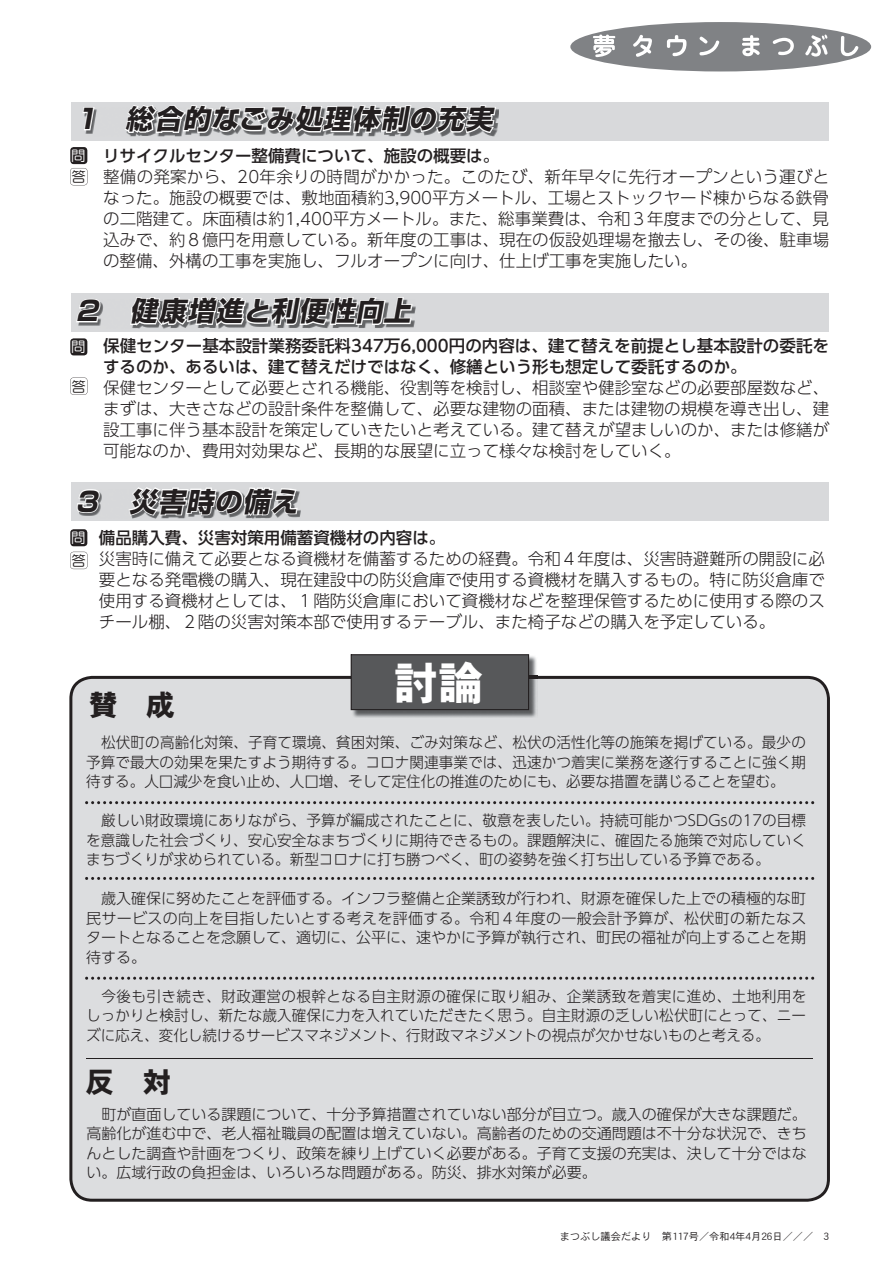
<style>
.page{position:relative;width:893px;height:1263px;background:#fff}
.page>*{position:absolute;margin:0;border:0;box-sizing:border-box;transform-origin:0 0}
.t1{font:45px "DFPHS Gothic CID W9";color:#fff}
.t2{font:28.5px "DFPHS Gothic CID W9";color:#231f20}
.t3{font:italic 700 27px "Shin Go Pro";color:#231f20}
.t4{font:300 16.5px/21px "UD Shin Go Pro";color:#231f20;text-align:justify}
.t5{font:500 16.5px/21px "UD Shin Go Pro";color:#231f20}
.t6{font:300 15px/19.5px "UD Shin Go Pro";color:#231f20;text-align:justify}
.t7{font:14.4px "Seurat Pro M";color:#fff}
.t8{font:14.4px "Seurat Pro M";color:#231f20}
.t9{font:10.2px "DFPHS Gothic CID W3";color:#231f20}
</style>
<div class="page">
<div style="left:72px;top:102px;width:757px;height:39px;background:#d8d9db"></div>
<div style="left:72px;top:293px;width:757px;height:39px;background:#d8d9db"></div>
<div style="left:72px;top:482px;width:757px;height:39px;background:#d8d9db"></div>
<div style="left:70px;top:147px;width:17px;height:17px;background:#231f20;border-radius:3px"></div>
<div style="left:70px;top:338px;width:17px;height:17px;background:#231f20;border-radius:3px"></div>
<div style="left:70px;top:529px;width:17px;height:17px;background:#231f20;border-radius:3px"></div>
<svg style="left:70px;top:168px;width:18px;height:17px"></svg>
<svg style="left:70px;top:377px;width:18px;height:18px"></svg>
<svg style="left:70px;top:552px;width:18px;height:17px"></svg>
<div style="left:69px;top:676px;width:761px;height:526px;background:#dcdddf"></div>
<img style="left:352px;top:655px;width:185px;height:63px">
<div style="left:351px;top:654px;width:178px;height:56px;background:#57585a"></div>
<svg style="left:85px;top:801px;width:729px;height:3px;background:#969596"></svg>
<svg style="left:85px;top:877px;width:729px;height:3px;background:#959495"></svg>
<hr style="left:87px;top:1058px;width:726px;height:1px;background:#231f20">
<svg style="left:85px;top:977px;width:729px;height:3px;background:#989798"></svg>
<img style="left:85px;top:109px;width:410px;height:27px">
<svg style="left:82px;top:107px;width:14px;height:24px"></svg>
<svg style="left:122px;top:105px;width:377px;height:30px"></svg>
<img style="left:79px;top:323px;width:335px;height:5px">
<svg style="left:76px;top:299px;width:27px;height:24px"></svg>
<svg style="left:127px;top:297px;width:289px;height:30px"></svg>
<img style="left:79px;top:514px;width:19px;height:2px">
<svg style="left:77px;top:489px;width:25px;height:25px"></svg>
<svg style="left:129px;top:487px;width:172px;height:32px"></svg>
<div style="left:570px;top:22px;width:301px;height:49px;background:#808285;border-radius:50%"></div>
<svg style="left:593px;top:35px;width:22px;height:22px"></svg>
<svg style="left:633px;top:35px;width:19px;height:22px"></svg>
<svg style="left:667px;top:35px;width:19px;height:21px"></svg>
<svg style="left:699px;top:37px;width:20px;height:18px"></svg>
<svg style="left:742px;top:35px;width:18px;height:21px"></svg>
<svg style="left:773px;top:38px;width:21px;height:17px"></svg>
<svg style="left:805px;top:35px;width:22px;height:22px"></svg>
<svg style="left:841px;top:36px;width:17px;height:20px"></svg>
<h3 class="t3" style="left:73px;top:98px;width:428px">１　総合的なごみ処理体制の充実</h3>
<p class="t7" style="left:71px;top:146px;width:16px">問</p>
<p class="t8" style="left:71px;top:167px;width:16px">答</p>
<p class="t5" style="left:103px;top:144px;width:398px">リサイクルセンター整備費について、施設の概要は。</p>
<p class="t4" style="left:103px;top:165px;width:728px">整備の発案から、20年余りの時間がかかった。このたび、新年早々に先行オープンという運びとなった。施設の概要では、敷地面積約3,900平方メートル、工場とストックヤード棟からなる鉄骨の二階建て。床面積は約1,400平方メートル。また、総事業費は、令和３年度までの分として、見込みで、約８億円を用意している。新年度の工事は、現在の仮設処理場を撤去し、その後、駐車場の整備、外構の工事を実施し、フルオープンに向け、仕上げ工事を実施したい。</p>
<h3 class="t3" style="left:73px;top:290px;width:345px">２　健康増進と利便性向上</h3>
<p class="t7" style="left:71px;top:338px;width:16px">問</p>
<p class="t8" style="left:71px;top:377px;width:16px">答</p>
<p class="t5" style="left:103px;top:335px;width:727px">保健センター基本設計業務委託料347万6,000円の内容は、建て替えを前提とし基本設計の委託をするのか、あるいは、建て替えだけではなく、修繕という形も想定して委託するのか。</p>
<p class="t4" style="left:103px;top:377px;width:727px">保健センターとして必要とされる機能、役割等を検討し、相談室や健診室などの必要部屋数など、まずは、大きさなどの設計条件を整備して、必要な建物の面積、または建物の規模を導き出し、建設工事に伴う基本設計を策定していきたいと考えている。建て替えが望ましいのか、または修繕が可能なのか、費用対効果など、長期的な展望に立って様々な検討をしていく。</p>
<h3 class="t3" style="left:73px;top:480px;width:233px">３　災害時の備え</h3>
<p class="t7" style="left:71px;top:528px;width:16px">問</p>
<p class="t8" style="left:71px;top:551px;width:16px">答</p>
<p class="t5" style="left:99px;top:526px;width:348px">備品購入費、災害対策用備蓄資機材の内容は。</p>
<p class="t4" style="left:99px;top:547px;width:728px">災害時に備えて必要となる資機材を備蓄するための経費。令和４年度は、災害時避難所の開設に必要となる発電機の購入、現在建設中の防災倉庫で使用する資機材を購入するもの。特に防災倉庫で使用する資機材としては、１階防災倉庫において資機材などを整理保管するために使用する際のスチール棚、２階の災害対策本部で使用するテーブル、また椅子などの購入を予定している。</p>
<h2 class="t2" style="left:89px;top:689px;width:87px">賛　成</h2>
<h1 class="t1" style="left:393px;top:658px;width:91px">討論</h1>
<p class="t6" style="left:86px;top:732px;width:721px;text-indent:15px">松伏町の高齢化対策、子育て環境、貧困対策、ごみ対策など、松伏の活性化等の施策を掲げている。最少の予算で最大の効果を果たすよう期待する。コロナ関連事業では、迅速かつ着実に業務を遂行することに強く期待する。人口減少を食い止め、人口増、そして定住化の推進のためにも、必要な措置を講じることを望む。</p>
<p class="t6" style="left:86px;top:810px;width:721px;text-indent:15px">厳しい財政環境にありながら、予算が編成されたことに、敬意を表したい。持続可能かつSDGsの17の目標を意識した社会づくり、安心安全なまちづくりに期待できるもの。課題解決に、確固たる施策で対応していくまちづくりが求められている。新型コロナに打ち勝つべく、町の姿勢を強く打ち出している予算である。</p>
<p class="t6" style="left:86px;top:888px;width:722px">　歳入確保に努めたことを評価する。インフラ整備と企業誘致が行われ、財源を確保した上での積極的な町民サービスの向上を目指したいとする考えを評価する。令和４年度の一般会計予算が、松伏町の新たなスタートとなることを念願して、適切に、公平に、速やかに予算が執行され、町民の福祉が向上することを期待する。</p>
<p class="t6" style="left:86px;top:986px;width:722px;text-indent:15px">今後も引き続き、財政運営の根幹となる自主財源の確保に取り組み、企業誘致を着実に進め、土地利用をしっかりと検討し、新たな歳入確保に力を入れていただきたく思う。自主財源の乏しい松伏町にとって、ニーズに応え、変化し続けるサービスマネジメント、行財政マネジメントの視点が欠かせないものと考える。</p>
<h2 class="t2" style="left:86px;top:1066px;width:87px">反　対</h2>
<p class="t6" style="left:87px;top:1103px;width:721px">　町が直面している課題について、十分予算措置されていない部分が目立つ。歳入の確保が大きな課題だ。高齢化が進む中で、老人福祉職員の配置は増えていない。高齢者のための交通問題は不十分な状況で、きちんとした調査や計画をつくり、政策を練り上げていく必要がある。子育て支援の充実は、決して十分ではない。広域行政の負担金は、いろいろな問題がある。防災、排水対策が必要。</p>
<p class="t9" style="left:560px;top:1231px;width:271px">まつぶし議会だより　第117号／令和4年4月26日／／／　3</p>
</div>
